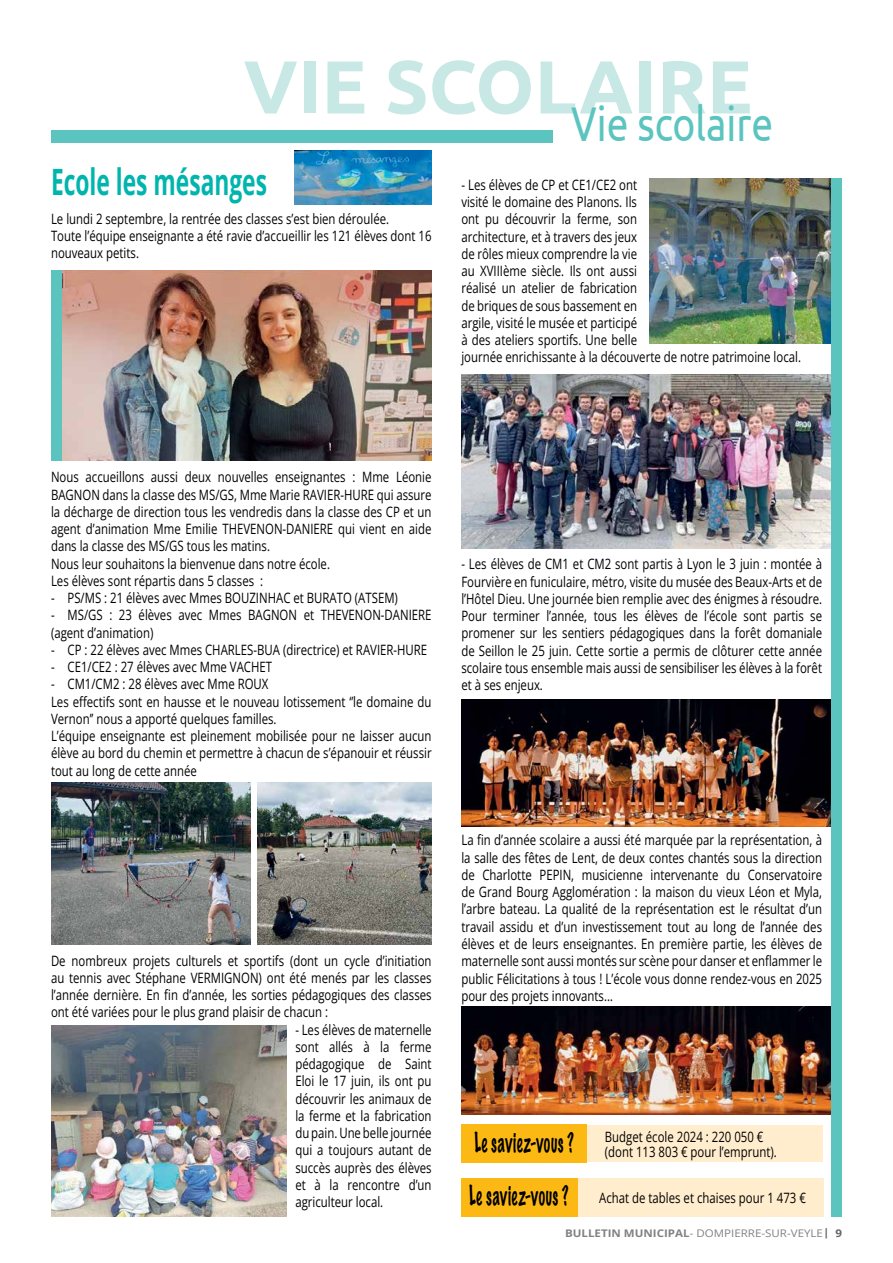
<style>
.page{position:relative;width:893px;height:1263px;background:#fff}
.page>*{position:absolute;margin:0;border:0;box-sizing:border-box;transform-origin:0 0}
.t1{font:700 75px "Ubuntu";color:#c7e8e5}
.t2{font:48.75px "Ubuntu";color:#5bc4bf;scale:.8 1}
.t3{font:700 36.3px "Open Sans";color:#00b5ad;scale:.63 1}
.t4{font:100 24.75px "Marker Felt";letter-spacing:.04em;color:#000;scale:.63 1}
.t5{font:14.25px/17.2px "Open Sans";color:#000;scale:.8 1}
.t6{font:10.5px "Open Sans";color:#808285;scale:1.1 1}
.s1{font-weight:700}
.s2{font-weight:700;color:#636466}
</style>
<div class="page">
<div style="left:461px;top:1125px;width:126px;height:38px;background:#fdb913"></div>
<div style="left:587px;top:1125px;width:235px;height:36px;background:#ffedce"></div>
<img style="left:461px;top:699px;width:370px;height:128px">
<div style="left:51px;top:130px;width:502px;height:12px;background:#5bc4bf"></div>
<div style="left:574px;top:1178px;width:249px;height:38px;background:#ffedce"></div>
<div style="left:461px;top:1178px;width:117px;height:38px;background:#fdb913"></div>
<img style="left:461px;top:375px;width:370px;height:174px">
<img style="left:650px;top:179px;width:181px;height:165px">
<img style="left:51px;top:1025px;width:236px;height:191px">
<img style="left:51px;top:782px;width:200px;height:162px">
<img style="left:257px;top:782px;width:175px;height:162px">
<img style="left:461px;top:1006px;width:370px;height:108px">
<img style="left:62px;top:270px;width:370px;height:190px">
<img style="left:294px;top:150px;width:137px;height:55px">
<div style="left:51px;top:270px;width:11px;height:190px;background:#5bc4bf"></div>
<div style="left:831px;top:179px;width:11px;height:1037px;background:#5bc4bf"></div>
<h1 class="t1" style="left:244px;top:41px;width:510px">VIE SCOLAIRE</h1>
<h2 class="t2" style="left:571px;top:94px;width:254px">Vie scolaire</h2>
<h3 class="t3" style="left:51px;top:157px;width:344px">Ecole les mésanges</h3>
<p class="t5" style="left:51px;top:209px;width:477px">Le lundi 2 septembre, la rentrée des classes s’est bien déroulée.<br>Toute l’équipe enseignante a été ravie d’accueillir les 121 élèves dont 16 nouveaux petits.</p>
<p class="t5" style="left:461px;top:176px;width:426px">- Les élèves de CP et CE1/CE2 ont<br>visité le domaine des Planons. Ils<br>ont pu découvrir la ferme, son<br>architecture, et à travers des jeux<br>de rôles mieux comprendre la vie<br>au XVIIIème siècle. Ils ont aussi<br>réalisé un atelier de fabrication<br>de briques de sous bassement en<br>argile, visité le musée et participé<br>à des ateliers sportifs. Une belle<br>journée enrichissante à la découverte de notre patrimoine local.</p>
<p class="t5" style="left:51px;top:468px;width:477px">Nous accueillons aussi deux nouvelles enseignantes : Mme Léonie BAGNON dans la classe des MS/GS, Mme Marie RAVIER-HURE qui assure la décharge de direction tous les vendredis dans la classe des CP et un agent d’animation Mme Emilie THEVENON-DANIERE qui vient en aide dans la classe des MS/GS tous les matins.<br>Nous leur souhaitons la bienvenue dans notre école.<br>Les élèves sont répartis dans 5 classes :</p>
<p class="t5" style="left:51px;top:589px;width:435px">- PS/MS : 21 élèves avec Mmes BOUZINHAC et BURATO (ATSEM)</p>
<p class="t5" style="left:51px;top:606px;width:477px">- MS/GS : 23 élèves avec Mmes BAGNON et THEVENON-DANIERE (agent d’animation)</p>
<p class="t5" style="left:51px;top:641px;width:472px">- CP : 22 élèves avec Mmes CHARLES-BUA (directrice) et RAVIER-HURE</p>
<p class="t5" style="left:51px;top:658px;width:278px">- CE1/CE2 : 27 élèves avec Mme VACHET</p>
<p class="t5" style="left:51px;top:675px;width:477px">- CM1/CM2 : 28 élèves avec Mme ROUX<br>Les effectifs sont en hausse et le nouveau lotissement ‘’le domaine du Vernon’’ nous a apporté quelques familles.<br>L’équipe enseignante est pleinement mobilisée pour ne laisser aucun élève au bord du chemin et permettre à chacun de s’épanouir et réussir tout au long de cette année</p>
<p class="t5" style="left:51px;top:951px;width:477px;text-align:justify">De nombreux projets culturels et sportifs (dont un cycle d’initiation au tennis avec Stéphane VERMIGNON) ont été menés par les classes l’année dernière. En fin d’année, les sorties pédagogiques des classes ont été variées pour le plus grand plaisir de chacun :</p>
<p class="t5" style="left:295px;top:1020px;width:172px;text-align:justify">- Les élèves de maternelle sont allés à la ferme pédagogique de Saint Eloi le 17 juin, ils ont pu découvrir les animaux de la ferme et la fabrication du pain. Une belle journée qui a toujours autant de succès auprès des élèves et à la rencontre d’un agriculteur local.</p>
<p class="t5" style="left:461px;top:555px;width:452px;text-align:justify">- Les élèves de CM1 et CM2 sont partis à Lyon le 3 juin : montée à Fourvière en funiculaire, métro, visite du musée des Beaux-Arts et de l’Hôtel Dieu. Une journée bien remplie avec des énigmes à résoudre.<br>Pour terminer l’année, tous les élèves de l’école sont partis se promener sur les sentiers pédagogiques dans la forêt domaniale de Seillon le 25 juin. Cette sortie a permis de clôturer cette année scolaire tous ensemble mais aussi de sensibiliser les élèves à la forêt et à ses enjeux.</p>
<p class="t5" style="left:461px;top:831px;width:452px;text-align:justify">La fin d’année scolaire a aussi été marquée par la représentation, à la salle des fêtes de Lent, de deux contes chantés sous la direction de Charlotte PEPIN, musicienne intervenante du Conservatoire de Grand Bourg Agglomération : la maison du vieux Léon et Myla, l’arbre bateau. La qualité de la représentation est le résultat d’un travail assidu et d’un investissement tout au long de l’année des élèves et de leurs enseignantes. En première partie, les élèves de maternelle sont aussi montés sur scène pour danser et enflammer le public Félicitations à tous ! L’école vous donne rendez-vous en 2025 pour des projets innovants…</p>
<h3 class="t4" style="left:474px;top:1123px;width:159px">Le saviez-vous ?</h3>
<p class="t5" style="left:605px;top:1129px;width:216px;line-height:15px">Budget école 2024 : 220 050 € (dont 113 803 € pour l’emprunt).</p>
<h3 class="t4" style="left:469px;top:1176px;width:159px">Le saviez-vous ?</h3>
<p class="t5" style="left:599px;top:1188px;width:260px">Achat de tables et chaises pour 1 473 €</p>
<p class="t6" style="left:565px;top:1226px;width:253px"><span class="s1">BULLETIN MUNICIPAL</span>- DOMPIERRE-SUR-VEYLE<span class="s2">| 9</span></p>
</div>
